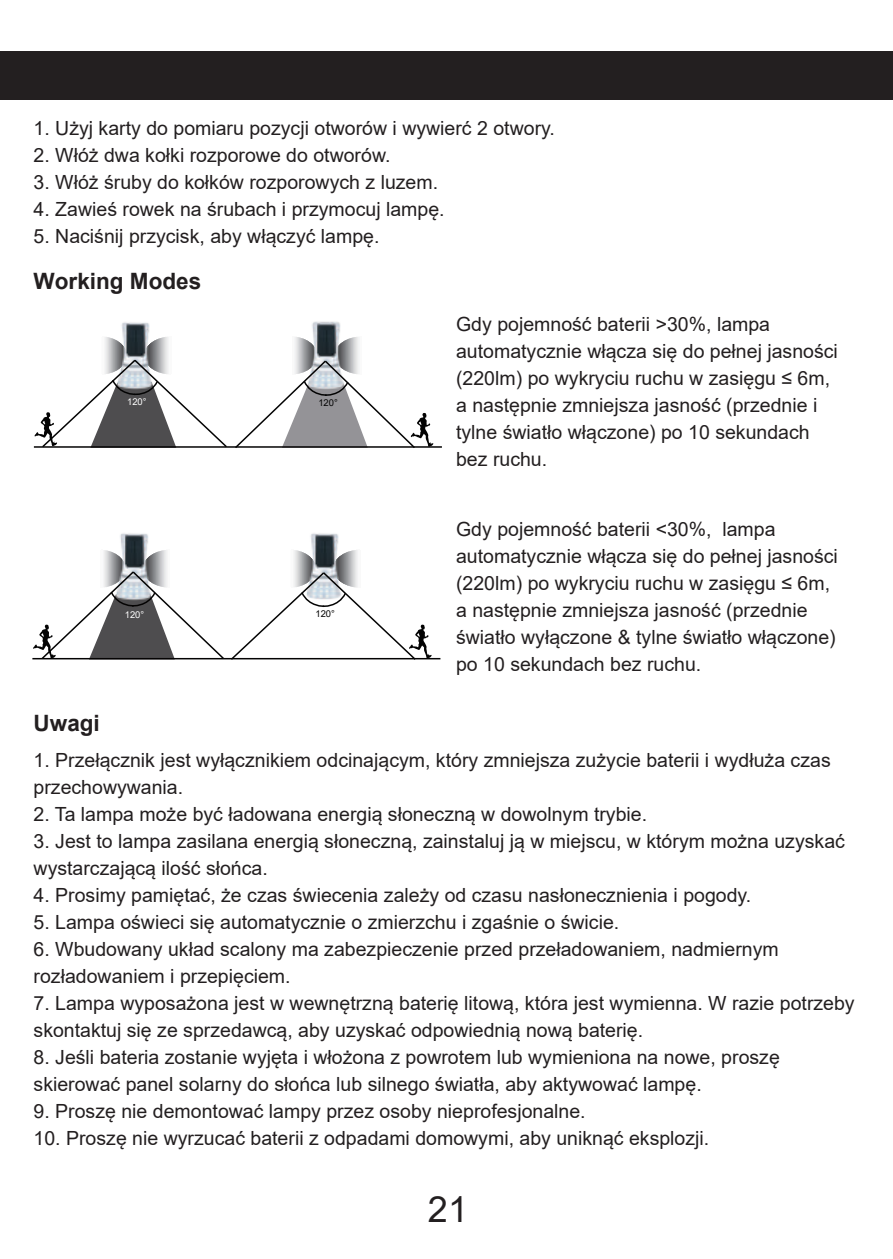
<style>
.page{position:relative;width:893px;height:1259px;background:#fff}
.page>*{position:absolute;margin:0;border:0;box-sizing:border-box;transform-origin:0 0}
.t1{font:36px "Arial";color:#231f20}
.t2{font:700 22.5px "Arial";color:#231f20}
.t3{font:19.5px/27px "Arial";color:#231f20}
.t4{font:9.3px "Arial";color:#fff}
.t5{font:9.3px "Arial";color:#030303}
</style>
<div class="page">
<div style="left:0;top:52px;width:893px;height:48px;background:#231f20"></div>
<hr style="left:34px;top:446px;width:408px;height:2px;background:#040303">
<img style="left:121px;top:322px;width:29px;height:14px">
<img style="left:312px;top:321px;width:29px;height:15px">
<hr style="left:32px;top:658px;width:408px;height:1px;background:#040303">
<img style="left:120px;top:533px;width:29px;height:16px">
<img style="left:310px;top:533px;width:29px;height:16px">
<svg style="left:33px;top:549px;width:399px;height:111px"></svg>
<svg style="left:35px;top:336px;width:398px;height:112px"></svg>
<p class="t3" style="left:34px;top:114px;width:523px">1. Użyj karty do pomiaru pozycji otworów i wywierć 2 otwory.</p>
<p class="t3" style="left:34px;top:141px;width:358px">2. Włóż dwa kołki rozporowe do otworów.</p>
<p class="t3" style="left:34px;top:168px;width:406px">3. Włóż śruby do kołków rozporowych z luzem.</p>
<p class="t3" style="left:34px;top:195px;width:413px">4. Zawieś rowek na śrubach i przymocuj lampę.</p>
<p class="t3" style="left:34px;top:222px;width:347px">5. Naciśnij przycisk, aby włączyć lampę.</p>
<p class="t2" style="left:34px;top:266px;width:169px">Working Modes</p>
<p class="t3" style="left:456px;top:310px;width:383px">Gdy pojemność baterii &gt;30%, lampa automatycznie włącza się do pełnej jasności (220lm) po wykryciu ruchu w zasięgu ≤ 6m, a następnie zmniejsza jasność (przednie i tylne światło włączone) po 10 sekundach bez ruchu.</p>
<p class="t4" style="left:127px;top:395px;width:21px">120°</p>
<p class="t5" style="left:318px;top:396px;width:21px">120°</p>
<p class="t4" style="left:125px;top:608px;width:21px">120°</p>
<p class="t5" style="left:315px;top:607px;width:21px">120°</p>
<p class="t3" style="left:456px;top:516px;width:383px">Gdy pojemność baterii &lt;30%, lampa automatycznie włącza się do pełnej jasności (220lm) po wykryciu ruchu w zasięgu ≤ 6m, a następnie zmniejsza jasność (przednie światło wyłączone &amp; tylne światło włączone) po 10 sekundach bez ruchu.</p>
<p class="t2" style="left:34px;top:707px;width:68px">Uwagi</p>
<p class="t3" style="left:34px;top:746px;width:799px">1. Przełącznik jest wyłącznikiem odcinającym, który zmniejsza zużycie baterii i wydłuża czas przechowywania.</p>
<p class="t3" style="left:34px;top:800px;width:615px">2. Ta lampa może być ładowana energią słoneczną w dowolnym trybie.</p>
<p class="t3" style="left:34px;top:827px;width:813px">3. Jest to lampa zasilana energią słoneczną, zainstaluj ją w miejscu, w którym można uzyskać wystarczającą ilość słońca.</p>
<p class="t3" style="left:34px;top:881px;width:719px">4. Prosimy pamiętać, że czas świecenia zależy od czasu nasłonecznienia i pogody.</p>
<p class="t3" style="left:34px;top:908px;width:587px">5. Lampa oświeci się automatycznie o zmierzchu i zgaśnie o świcie.</p>
<p class="t3" style="left:34px;top:935px;width:747px">6. Wbudowany układ scalony ma zabezpieczenie przed przeładowaniem, nadmiernym rozładowaniem i przepięciem.</p>
<p class="t3" style="left:34px;top:989px;width:823px">7. Lampa wyposażona jest w wewnętrzną baterię litową, która jest wymienna. W razie potrzeby skontaktuj się ze sprzedawcą, aby uzyskać odpowiednią nową baterię.</p>
<p class="t3" style="left:34px;top:1043px;width:748px">8. Jeśli bateria zostanie wyjęta i włożona z powrotem lub wymieniona na nowe, proszę skierować panel solarny do słońca lub silnego światła, aby aktywować lampę.</p>
<p class="t3" style="left:34px;top:1097px;width:554px">9. Proszę nie demontować lampy przez osoby nieprofesjonalne.</p>
<p class="t3" style="left:34px;top:1124px;width:677px">10. Proszę nie wyrzucać baterii z odpadami domowymi, aby uniknąć eksplozji.</p>
<h1 class="t1" style="left:428px;top:1185px;width:42px">21</h1>
</div>
